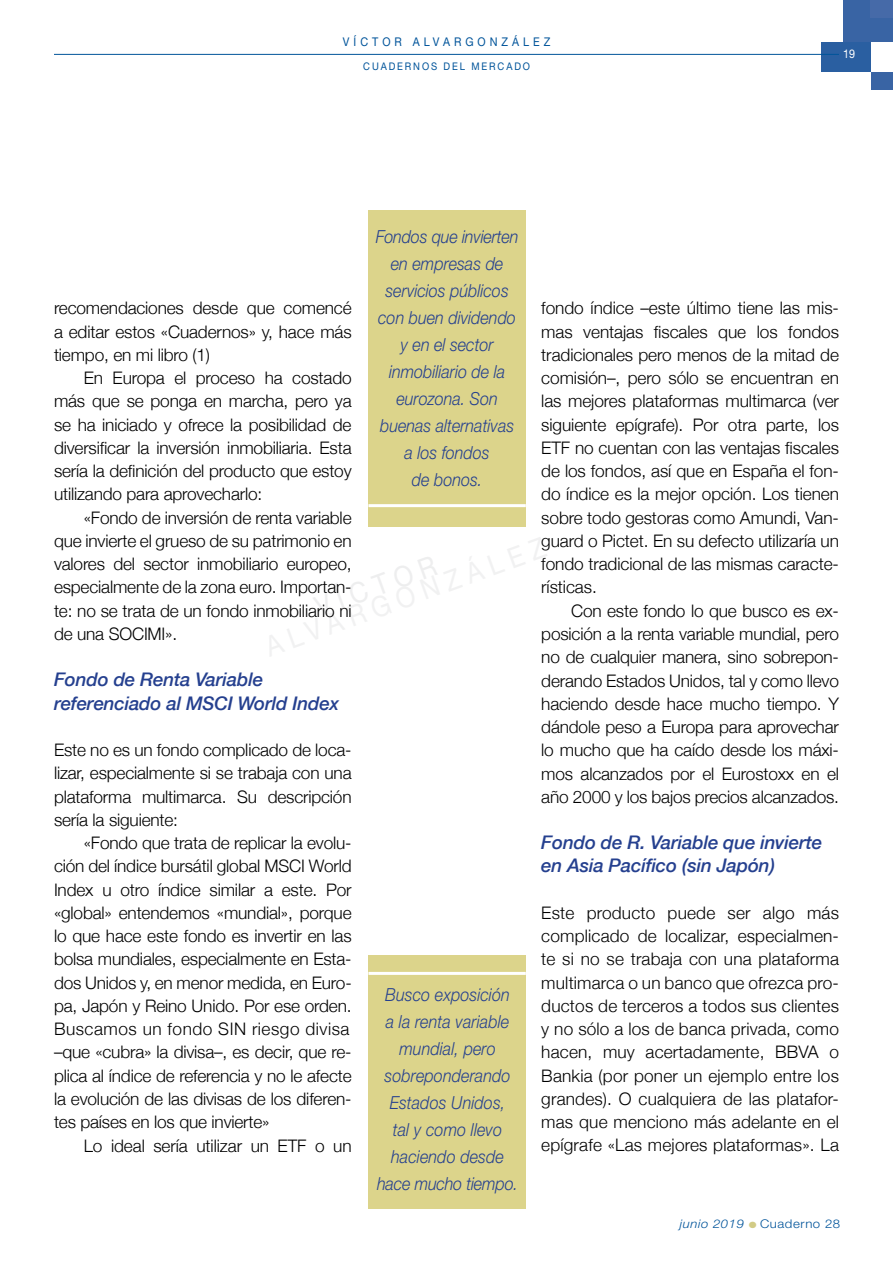
<style>
.page{position:relative;width:893px;height:1263px;background:#fff}
.page>*{position:absolute;margin:0;border:0;box-sizing:border-box;transform-origin:0 0}
.t1{font:italic 500 18.75px/23.2px "Helvetica Neue";letter-spacing:-.01em;color:#25408f}
.t2{font:italic 300 18px/27px "Helvetica Neue CE";color:#25408f;text-align:center;scale:.9 1}
.t3{font:300 17.25px/23.2px "Helvetica Neue";letter-spacing:-.01em;color:#000;text-align:justify}
.t4{font:300 12px "Helvetica Neue CE";letter-spacing:.04em;color:#00549a;scale:1.1 1}
.t5{font:12px "Helvetica Neue LT";letter-spacing:.37em;color:#00549a;scale:.9 1}
.t6{font:12px "Helvetica Neue LT";color:#fff;scale:.9 1}
.t7{font:10.5px "Helvetica Neue LT";letter-spacing:.2em;color:#00549a;scale:.9 1}
.s1{font-style:italic}
.s2{color:#d2cb85}
</style>
<div class="page">
<div style="left:844px;top:0;width:49px;height:42px;background:#3964a4"></div>
<div style="left:871px;top:72px;width:22px;height:17px;background:#3964a4"></div>
<div style="left:871px;top:0;width:22px;height:17px;background:#466aa8"></div>
<div style="left:821px;top:42px;width:50px;height:30px;background:#2a5fa1"></div>
<hr style="left:54px;top:54px;width:785px;height:1px;background:#00549a">
<div style="left:368px;top:210px;width:158px;height:317px;background:#dcd48b"></div>
<hr style="left:368px;top:504px;width:158px;height:3px;background:#fff">
<div style="left:368px;top:955px;width:158px;height:254px;background:#dcd48b"></div>
<hr style="left:368px;top:972px;width:158px;height:3px;background:#fff">
<p class="t5" style="left:343px;top:35px;width:232px">VÍCTOR ALVA RGONZÁLEZ</p>
<p class="t7" style="left:363px;top:60px;width:187px">CUADERNOS DEL MERCADO</p>
<p class="t6" style="left:843px;top:46px;width:15px">19</p>
<p class="t3" style="left:54px;top:295px;width:299px">recomendaciones desde que comencé a editar estos «Cuadernos» y, hace más tiempo, en mi libro (1)</p>
<p class="t3" style="left:54px;top:365px;width:299px;text-indent:30px">En Europa el proceso ha costado más que se ponga en marcha, pero ya se ha iniciado y ofrece la posibilidad de diversificar la inversión inmobiliaria. Esta sería la definición del producto que estoy utilizando para aprovecharlo:</p>
<p class="t3" style="left:54px;top:505px;width:299px;text-indent:30px">«Fondo de inversión de renta variable que invierte el grueso de su patrimonio en valores del sector inmobiliario europeo, especialmente de la zona euro. Importan&shy;te: no se trata de un fondo inmobiliario ni de una SOCIMI».</p>
<p class="t1" style="left:54px;top:667px;width:287px">Fondo de Renta Variable referenciado al MSCI World Index</p>
<p class="t3" style="left:54px;top:737px;width:299px">Este no es un fondo complicado de loca&shy;lizar, especialmente si se trabaja con una plataforma multimarca. Su descripción sería la siguiente:</p>
<p class="t3" style="left:54px;top:830px;width:299px;text-align:left;text-indent:30px">«Fondo que trata de replicar la evolu&shy;ción del índice bursátil global MSCI World Index u otro índice similar a este. Por «global» entendemos «mundial», porque lo que hace este fondo es invertir en las bolsa mundiales, especialmente en Esta&shy;dos Unidos y, en menor medida, en Euro&shy;pa, Japón y Reino Unido. Por ese orden.<br>Buscamos un fondo SIN riesgo divisa –que «cubra» la divisa–, es decir, que re&shy;plica al índice de referencia y no le afecte la evolución de las divisas de los diferen&shy;tes países en los que invierte»</p>
<p class="t3" style="left:84px;top:1132px;width:269px">Lo ideal sería utilizar un ETF o un</p>
<p class="t2" style="left:376px;top:223px;width:160px">Fondos que invierten en empresas de servicios públicos con buen dividendo y en el sector inmobiliario de la eurozona. Son buenas alternativas a los fondos<br>de bonos.</p>
<p class="t2" style="left:377px;top:981px;width:158px">Busco exposición<br>a la renta variable mundial, pero sobreponderando<br>Estados Unidos,<br>tal y como llevo haciendo desde hace mucho tiempo.</p>
<p class="t3" style="left:541px;top:295px;width:299px">fondo índice –este último tiene las mis&shy;mas ventajas fiscales que los fondos tradicionales pero menos de la mitad de comisión–, pero sólo se encuentran en las mejores plataformas multimarca (ver siguiente epígrafe). Por otra parte, los ETF no cuentan con las ventajas fiscales de los fondos, así que en España el fon&shy;do índice es la mejor opción. Los tienen sobre todo gestoras como Amundi, Van&shy;guard o Pictet. En su defecto utilizaría un fondo tradicional de las mismas caracte&shy;rísticas.</p>
<p class="t3" style="left:541px;top:598px;width:299px;text-indent:30px">Con este fondo lo que busco es ex&shy;posición a la renta variable mundial, pero no de cualquier manera, sino sobrepon&shy;derando Estados Unidos, tal y como llevo haciendo desde hace mucho tiempo. Y dándole peso a Europa para aprovechar lo mucho que ha caído desde los máxi&shy;mos alcanzados por el Eurostoxx en el año 2000 y los bajos precios alcanzados.</p>
<p class="t1" style="left:541px;top:830px;width:282px">Fondo de R. Variable que invierte en Asia Pacífico (sin Japón)</p>
<p class="t3" style="left:541px;top:900px;width:299px">Este producto puede ser algo más complicado de localizar, especialmen&shy;te si no se trabaja con una plataforma multimarca o un banco que ofrezca pro&shy;ductos de terceros a todos sus clientes y no sólo a los de banca privada, como hacen, muy acertadamente, BBVA o Bankia (por poner un ejemplo entre los grandes). O cualquiera de las platafor&shy;mas que menciono más adelante en el epígrafe «Las mejores plataformas». La</p>
<p class="t4" style="left:680px;top:1216px;width:147px"><span class="s1">junio 2019</span> <span class="s2">●</span> Cuaderno 28</p>
</div>
